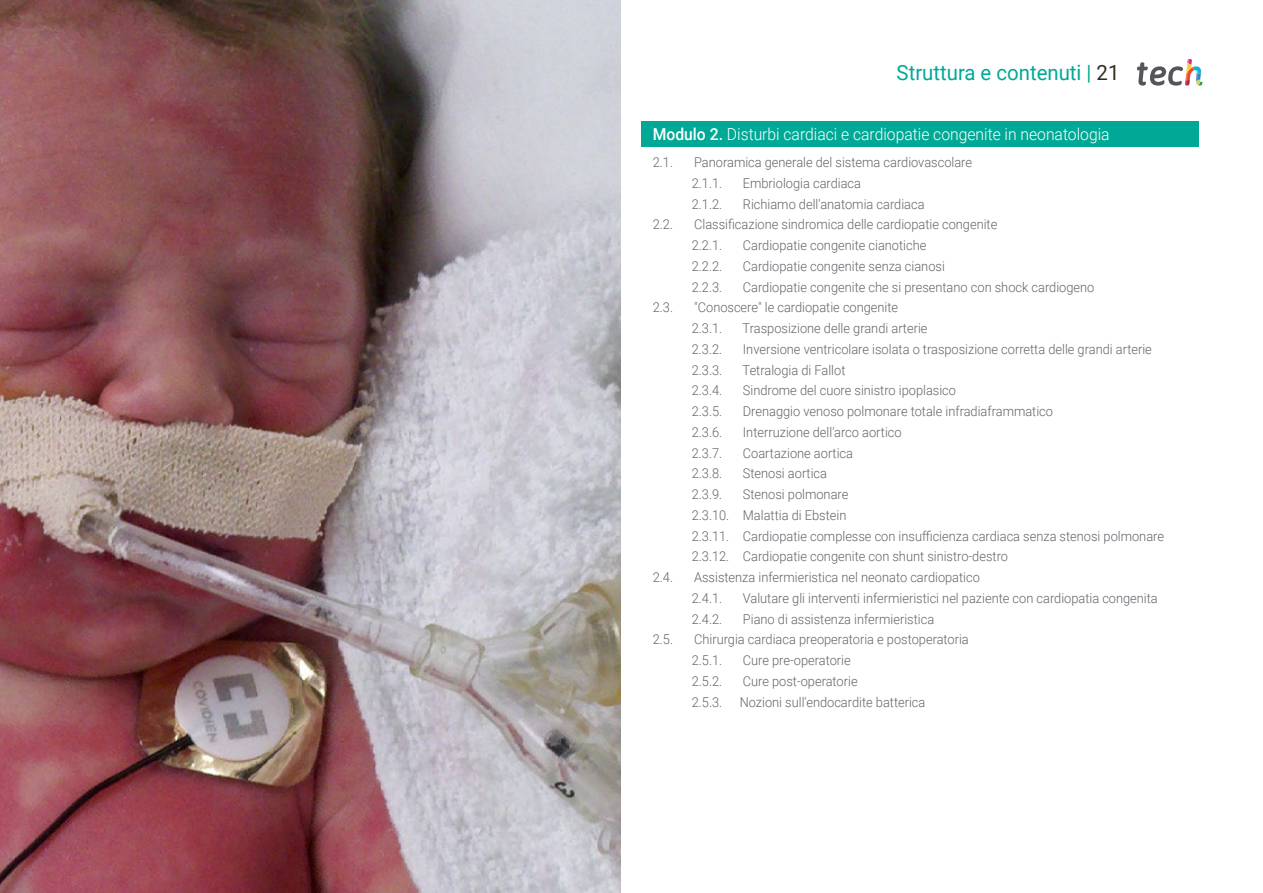
<style>
.page{position:relative;width:1263px;height:893px;background:#fff}
.page>*{position:absolute;margin:0;border:0;box-sizing:border-box;transform-origin:0 0}
.t1{font:21px "Roboto";color:#00a996}
.t2{font:300 16.5px "Roboto";color:#fff;scale:.95 1}
.t3{font:300 13.5px/20.7px "Roboto";color:#61646a;scale:.95 1}
.s1{color:#312e20}
.s2{font-weight:500}
</style>
<div class="page">
<img style="left:0;top:0;width:621px;height:893px">
<div style="left:642px;top:121px;width:557px;height:25px;background:#00a996"></div>
<svg style="left:1137px;top:59px;width:65px;height:27px"></svg>
<h1 class="t1" style="left:897px;top:57px;width:224px">Struttura e contenuti | <span class="s1">21</span></h1>
<p class="t2" style="left:653px;top:123px;width:482px"><span class="s2">Modulo 2.</span> Disturbi cardiaci e cardiopatie congenite in neonatologia</p>
<p class="t3" style="left:653px;top:151px;width:23px">2.1.</p>
<p class="t3" style="left:692px;top:151px;width:297px">Panoramica generale del sistema cardiovascolare<br>2.1.1.</p>
<p class="t3" style="left:743px;top:172px;width:126px">Embriologia cardiaca</p>
<p class="t3" style="left:692px;top:193px;width:34px">2.1.2.</p>
<p class="t3" style="left:743px;top:193px;width:193px">Richiamo dell'anatomia cardiaca</p>
<p class="t3" style="left:653px;top:214px;width:23px">2.2.</p>
<p class="t3" style="left:692px;top:214px;width:323px">Classificazione sindromica delle cardiopatie congenite<br>2.2.1.</p>
<p class="t3" style="left:743px;top:234px;width:195px">Cardiopatie congenite cianotiche</p>
<p class="t3" style="left:692px;top:255px;width:34px">2.2.2.</p>
<p class="t3" style="left:743px;top:255px;width:214px">Cardiopatie congenite senza cianosi</p>
<p class="t3" style="left:692px;top:276px;width:34px">2.2.3.</p>
<p class="t3" style="left:743px;top:276px;width:371px">Cardiopatie congenite che si presentano con shock cardiogeno</p>
<p class="t3" style="left:653px;top:297px;width:23px">2.3.</p>
<p class="t3" style="left:692px;top:297px;width:219px">"Conoscere" le cardiopatie congenite<br>2.3.1.</p>
<p class="t3" style="left:743px;top:317px;width:196px">Trasposizione delle grandi arterie</p>
<p class="t3" style="left:692px;top:338px;width:34px">2.3.2.</p>
<p class="t3" style="left:743px;top:338px;width:432px">Inversione ventricolare isolata o trasposizione corretta delle grandi arterie</p>
<p class="t3" style="left:692px;top:359px;width:34px">2.3.3.</p>
<p class="t3" style="left:743px;top:359px;width:110px">Tetralogia di Fallot</p>
<p class="t3" style="left:692px;top:380px;width:34px">2.3.4.</p>
<p class="t3" style="left:743px;top:380px;width:226px">Sindrome del cuore sinistro ipoplasico</p>
<p class="t3" style="left:692px;top:400px;width:34px">2.3.5.</p>
<p class="t3" style="left:743px;top:400px;width:328px">Drenaggio venoso polmonare totale infradiaframmatico</p>
<p class="t3" style="left:692px;top:421px;width:34px">2.3.6.</p>
<p class="t3" style="left:743px;top:421px;width:169px">Interruzione dell'arco aortico</p>
<p class="t3" style="left:692px;top:442px;width:34px">2.3.7.</p>
<p class="t3" style="left:743px;top:442px;width:118px">Coartazione aortica</p>
<p class="t3" style="left:692px;top:463px;width:34px">2.3.8.</p>
<p class="t3" style="left:743px;top:463px;width:90px">Stenosi aortica</p>
<p class="t3" style="left:692px;top:483px;width:34px">2.3.9.</p>
<p class="t3" style="left:692px;top:483px;width:499px;text-indent:51px">Stenosi polmonare<br>2.3.10. Malattia di Ebstein<br>2.3.11. Cardiopatie complesse con insufficienza cardiaca senza stenosi polmonare 2.3.12. Cardiopatie congenite con shunt sinistro-destro</p>
<p class="t3" style="left:653px;top:566px;width:23px">2.4.</p>
<p class="t3" style="left:692px;top:566px;width:305px">Assistenza infermieristica nel neonato cardiopatico<br>2.4.1.</p>
<p class="t3" style="left:743px;top:587px;width:438px">Valutare gli interventi infermieristici nel paziente con cardiopatia congenita</p>
<p class="t3" style="left:692px;top:608px;width:34px">2.4.2.</p>
<p class="t3" style="left:743px;top:608px;width:203px">Piano di assistenza infermieristica</p>
<p class="t3" style="left:653px;top:629px;width:23px">2.5.</p>
<p class="t3" style="left:692px;top:629px;width:293px">Chirurgia cardiaca preoperatoria e postoperatoria<br>2.5.1.</p>
<p class="t3" style="left:743px;top:649px;width:115px">Cure pre-operatorie</p>
<p class="t3" style="left:692px;top:670px;width:34px">2.5.2.</p>
<p class="t3" style="left:743px;top:670px;width:122px">Cure post-operatorie</p>
<p class="t3" style="left:692px;top:691px;width:34px">2.5.3.</p>
<p class="t3" style="left:740px;top:691px;width:197px">Nozioni sull'endocardite batterica</p>
</div>
